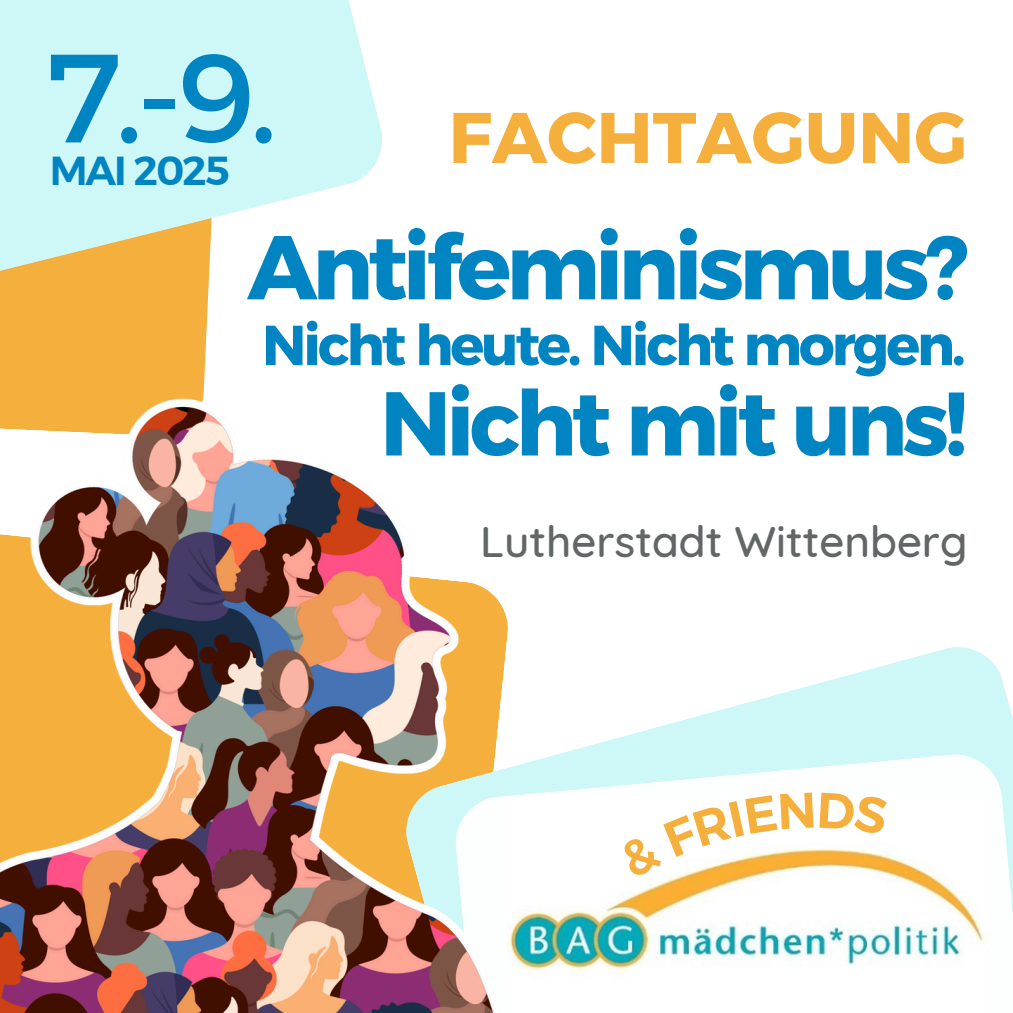
<style>
.page{position:relative;width:1013px;height:1013px;background:#fff}
.page>*{position:absolute;margin:0;border:0;box-sizing:border-box;transform-origin:0 0}
.t1{font:125.25px "Kief Montaser Regular";color:#0184c2}
.t2{font:90.25px "Kief Montaser Bold";letter-spacing:-.055em;color:#0184c2}
.t3{font:71.38px "Kief Montaser Bold";color:#f5af3c}
.t4{font:56.25px "Kief Montaser Bold";letter-spacing:-.055em;color:#0184c2}
.t5{font:500 43.75px "Quicksand";color:#636667}
.t6{font:700 40.25px "Kief Montaser Semi";letter-spacing:-.05em;color:#0184c2}
</style>
<div class="page">
<svg style="left:564px;top:647px;width:448px;height:106px;fill:#cef8f8"></svg>
<svg style="left:512px;top:753px;width:500px;height:149px"></svg>
<div style="left:0;top:306px;width:208px;height:87px;background:#f5af3c"></div>
<svg style="left:0;top:0;width:382px;height:306px;fill:#cef8f8"></svg>
<img style="left:512px;top:796px;width:477px;height:175px">
<img style="left:0;top:393px;width:512px;height:619px">
<svg style="left:617px;top:792px;width:196px;height:87px"></svg>
<svg style="left:819px;top:792px;width:68px;height:42px"></svg>
<h2 class="t1" style="left:50px;top:21px;width:229px">7.-9.</h2>
<h3 class="t6" style="left:50px;top:146px;width:182px">MAI 2025</h3>
<p class="t3" style="left:448px;top:94px;width:520px">FACHTAGUNG</p>
<h1 class="t2" style="left:247px;top:212px;width:721px">Antifeminismus?</h1>
<h1 class="t4" style="left:262px;top:311px;width:705px">Nicht heute. Nicht morgen.</h1>
<h1 class="t2" style="left:380px;top:368px;width:589px">Nicht mit uns!</h1>
<h5 class="t5" style="left:480px;top:512px;width:489px">Lutherstadt Wittenberg</h5>
</div>
